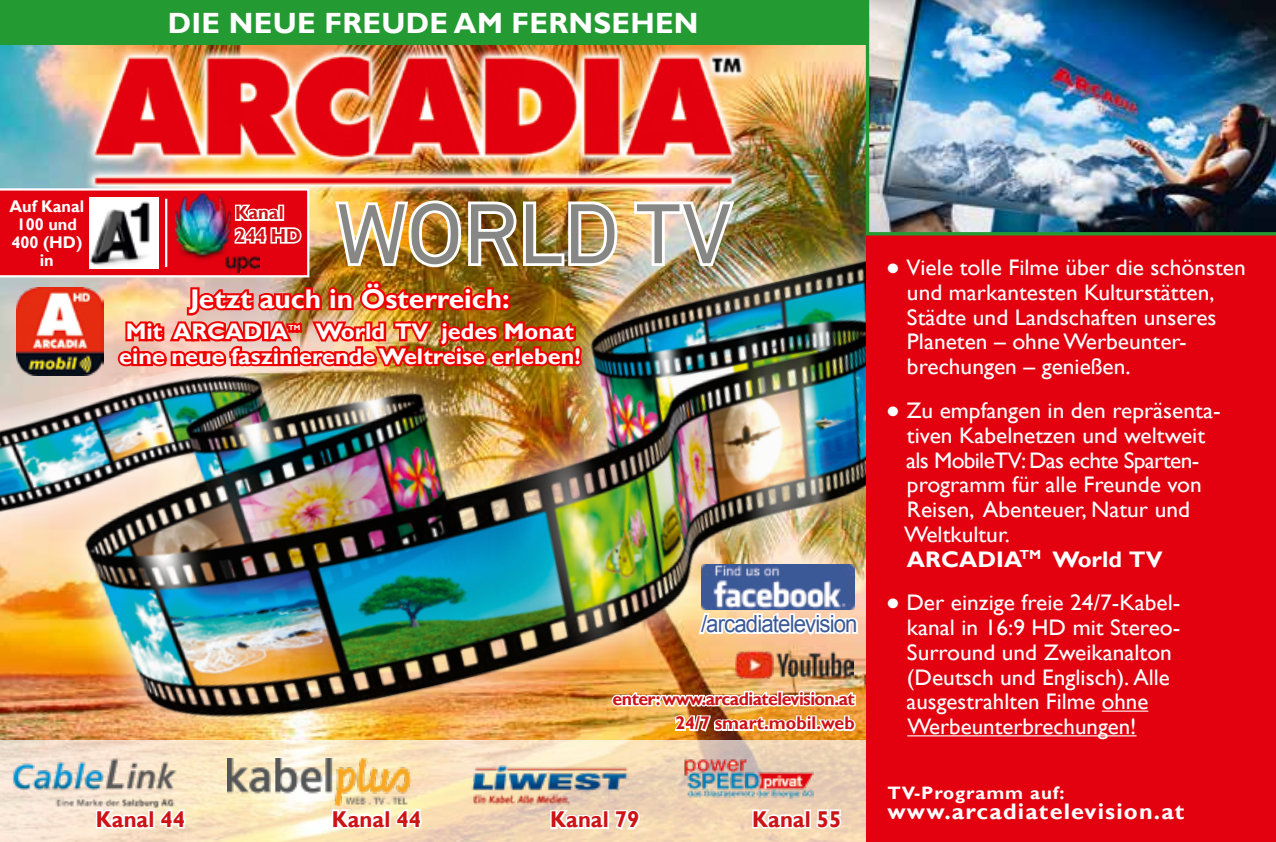
<style>
.page{position:relative;width:1276px;height:842px;background:#fff}
.page>*{position:absolute;margin:0;border:0;box-sizing:border-box;transform-origin:0 0}
.t1{font:83.02px "Akkurat";color:#878786}
.t2{font:700 29.25px "Gill Sans";letter-spacing:.01em;color:#fff}
.t3{font:700 27px "Gill Sans";color:#fff;scale:1.04 1}
.t4{font:23.62px "Arial";letter-spacing:-.04em;color:#3b5897;scale:.94 1}
.t5{font:700 22.95px "Gill Sans";color:#cd1316}
.t6{font:22.5px/24.8px "Gill Sans";color:#fff;scale:1.04 1}
.t7{font:700 22.5px/24.8px "Gill Sans";color:#fff;scale:1.04 1}
.t8{font:700 22.5px "Gill Sans";letter-spacing:.05em;color:#fff;scale:1.04 1}
.t9{font:700 18.9px/22.7px "Gill Sans";color:#cd1316}
.t10{font:700 18.22px "Gill Sans";letter-spacing:-.03em;color:#cd1316}
.t11{font:700 18.22px "Gill Sans";color:#cd1316}
.t12{font:700 18px "Gill Sans";letter-spacing:.05em;color:#fff;scale:1.04 1}
.t13{font:700 16.88px/18px "Gill Sans";color:#fff;text-align:center}
.t14{font:700 7.2px "Gill Sans";color:#fff;scale:1.04 1}
.s1{font-weight:700}
</style>
<div class="page">
<img style="left:0;top:45px;width:866px;height:167px">
<img style="left:0;top:212px;width:866px;height:528px">
<img style="left:69px;top:45px;width:708px;height:152px">
<div style="left:0;top:0;width:1276px;height:45px;background:#249a32"></div>
<div style="left:866px;top:0;width:410px;height:842px;background:#e3000f"></div>
<hr style="left:1101px;top:710px;width:47px;height:2px;background:#fff">
<hr style="left:907px;top:735px;width:229px;height:1px;background:#fff">
<img style="left:701px;top:564px;width:153px;height:45px">
<svg style="left:696px;top:609px;width:163px;height:35px"></svg>
<img style="left:866px;top:0;width:410px;height:235px">
<img style="left:631px;top:197px;width:106px;height:75px">
<svg style="left:0;top:740px;width:866px;height:102px;background:#f4ddbe"></svg>
<img style="left:7px;top:754px;width:173px;height:57px">
<svg style="left:94px;top:806px;width:93px;height:26px"></svg>
<img style="left:462px;top:759px;width:174px;height:52px">
<svg style="left:548px;top:807px;width:58px;height:25px"></svg>
<svg style="left:613px;top:807px;width:29px;height:25px"></svg>
<img style="left:228px;top:758px;width:183px;height:48px">
<svg style="left:330px;top:806px;width:93px;height:25px"></svg>
<img style="left:684px;top:758px;width:132px;height:41px">
<svg style="left:750px;top:806px;width:58px;height:25px"></svg>
<div style="left:804px;top:809px;width:7px;height:19px;border:3px solid #fff"></div>
<svg style="left:815px;top:808px;width:29px;height:22px"></svg>
<img style="left:735px;top:638px;width:119px;height:50px">
<img style="left:609px;top:688px;width:249px;height:50px">
<img style="left:0;top:188px;width:621px;height:189px">
<hr style="left:165px;top:199px;width:2px;height:68px;background:#fff">
<h2 class="t2" style="left:168px;top:6px;width:532px">DIE NEUE FREUDE AM FERNSEHEN</h2>
<p class="t13" style="left:9px;top:198px;width:76px">Auf Kanal<br>100 und<br>400 (HD) in</p>
<h1 class="t1" style="left:336px;top:182px;width:396px">WORLD TV</h1>
<p class="t9" style="left:235px;top:202px;width:67px">Kanal<br>244 HD</p>
<p class="t3" style="left:190px;top:283px;width:309px">Jetzt auch in Österreich:</p>
<p class="t7" style="left:126px;top:320px;width:158px">Mit ARCADIA</p>
<p class="t14" style="left:288px;top:324px;width:13px">TM</p>
<p class="t7" style="left:119px;top:320px;width:445px;text-indent:196px">World TV jedes Monat eine neue faszinierende Weltreise erleben!</p>
<p class="t4" style="left:701px;top:608px;width:168px">/arcadiatelevision</p>
<p class="t10" style="left:612px;top:688px;width:244px">enter: www.arcadiatelevision.at</p>
<p class="t11" style="left:675px;top:712px;width:181px">24/7 smart.mobil.web</p>
<p class="t5" style="left:96px;top:805px;width:91px">Kanal 44</p>
<p class="t5" style="left:332px;top:805px;width:91px">Kanal 44</p>
<p class="t5" style="left:550px;top:806px;width:91px">Kanal 79</p>
<p class="t5" style="left:752px;top:805px;width:91px">Kanal 55</p>
<p class="t6" style="left:907px;top:256px;width:327px;text-indent:-20px">● Viele tolle Filme über die schönsten und markantesten Kulturstätten,<br>Städte und Landschaften unseres<br>Planeten – ohne Werbeunter&shy;brechungen – genießen.</p>
<p class="t6" style="left:904px;top:398px;width:306px;text-indent:-17px">● Zu empfangen in den repräsenta&shy;tiven Kabelnetzen und weltweit als MobileTV: Das echte Sparten&shy;programm für alle Freunde von<br>Reisen, Abenteuer, Natur und<br>Weltkultur.<br><span class="s1">ARCADIA</span><sup>TM</sup> <span class="s1">World TV</span></p>
<p class="t6" style="left:906px;top:591px;width:265px;text-indent:-19px">● Der einzige freie 24/7-Kabel&shy;kanal in 16:9 HD mit Stereo-<br>Surround und Zweikanalton (Deutsch und Englisch). Alle ausgestrahlten Filme ohne<br>Werbeunterbrechungen!</p>
<p class="t12" style="left:887px;top:782px;width:172px">TV-Programm auf:</p>
<p class="t8" style="left:887px;top:798px;width:287px">www.arcadiatelevision.at</p>
</div>
